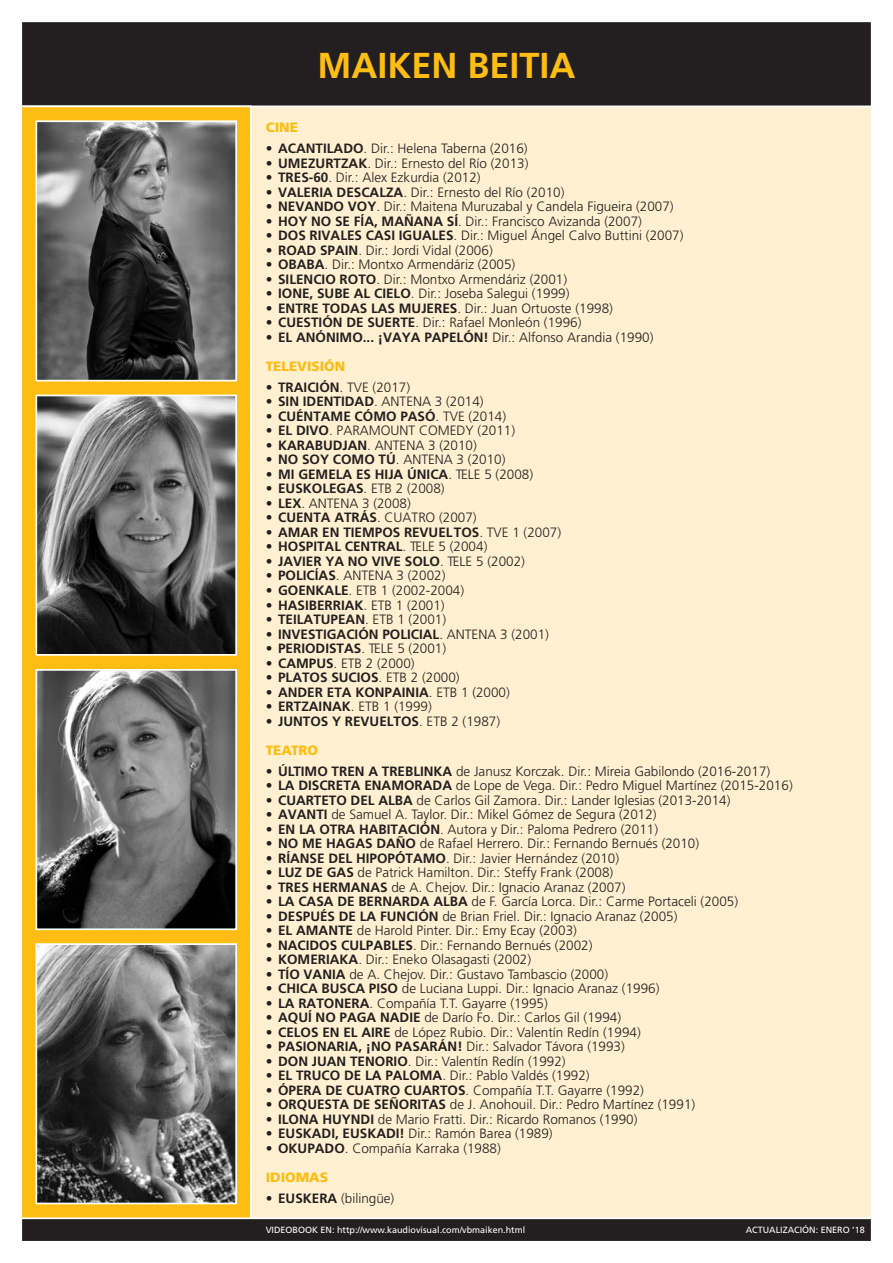
<style>
.page{position:relative;width:893px;height:1263px;background:#fff}
.page>*{position:absolute;margin:0;border:0;box-sizing:border-box;transform-origin:0 0}
.t1{font:700 36px "Frutiger";color:#fdbd12}
.t2{font:300 13.5px/29px "Frutiger";color:#231f20}
.t3{font:700 13.5px/29.1px "Frutiger";color:#231f20}
.t4{font:900 13.5px "Frutiger";color:#fdbd12}
.t5{font:9px "Frutiger";color:#fff}
.s1{font-weight:700}
.s2{font-weight:300}
.s3{font-weight:900;color:#fdbd12}
</style>
<div class="page">
<div style="left:220px;top:106px;width:652px;height:1112px;background:#fef0d0"></div>
<div style="left:21px;top:21px;width:851px;height:85px;background:#231f20"></div>
<div style="left:20px;top:20px;width:853px;height:87px;border:2px solid #fff"></div>
<div style="left:21px;top:106px;width:230px;height:1136px;background:#fdbd12"></div>
<div style="left:20px;top:106px;width:232px;height:1136px;border:2px solid #fff"></div>
<img style="left:38px;top:946px;width:196px;height:255px">
<div style="left:35px;top:943px;width:202px;height:261px;border:2px solid #fff"></div>
<img style="left:38px;top:672px;width:196px;height:255px">
<div style="left:35px;top:669px;width:202px;height:261px;border:2px solid #fff"></div>
<img style="left:38px;top:398px;width:196px;height:255px">
<div style="left:35px;top:395px;width:202px;height:261px;border:2px solid #fff"></div>
<img style="left:38px;top:123px;width:196px;height:255px">
<div style="left:35px;top:120px;width:202px;height:261px;border:2px solid #fff"></div>
<div style="left:21px;top:1218px;width:851px;height:24px;background:#231f20"></div>
<div style="left:20px;top:1217px;width:853px;height:25px;border:2px solid #fff"></div>
<h1 class="t1" style="left:317px;top:51px;width:260px">MAIKEN BEITIA</h1>
<p class="t4" style="left:266px;top:122px;width:34px">CINE</p>
<p class="t2" style="left:266px;top:135px;width:263px"><span class="s1">• ACANTILADO</span>. Dir.: Helena Taberna (2016)</p>
<p class="t2" style="left:266px;top:149px;width:264px"><span class="s1">• UMEZURTZAK</span>. Dir.: Ernesto del Río (2013)</p>
<p class="t2" style="left:266px;top:164px;width:216px"><span class="s1">• TRES-60</span>. Dir.: Alex Ezkurdia (2012)</p>
<p class="t2" style="left:266px;top:179px;width:300px"><span class="s1">• VALERIA DESCALZA</span>. Dir.: Ernesto del Río (2010)</p>
<p class="t2" style="left:266px;top:193px;width:409px"><span class="s1">• NEVANDO VOY</span>. Dir.: Maitena Muruzabal y Candela Figueira (2007)</p>
<p class="t2" style="left:266px;top:208px;width:378px"><span class="s1">• HOY NO SE FÍA, MAÑANA SÍ</span>. Dir.: Francisco Avizanda (2007)</p>
<p class="t2" style="left:266px;top:222px;width:419px"><span class="s1">• DOS RIVALES CASI IGUALES</span>. Dir.: Miguel Ángel Calvo Buttini (2007)</p>
<p class="t2" style="left:266px;top:237px;width:228px"><span class="s1">• ROAD SPAIN</span>. Dir.: Jordi Vidal (2006)</p>
<p class="t2" style="left:266px;top:251px;width:251px"><span class="s1">• OBABA</span>. Dir.: Montxo Armendáriz (2005)</p>
<p class="t2" style="left:266px;top:266px;width:303px"><span class="s1">• SILENCIO ROTO</span>. Dir.: Montxo Armendáriz (2001)</p>
<p class="t2" style="left:266px;top:280px;width:305px"><span class="s1">• IONE, SUBE AL CIELO</span>. Dir.: Joseba Salegui (1999)</p>
<p class="t2" style="left:266px;top:295px;width:349px"><span class="s1">• ENTRE TODAS LAS MUJERES</span>. Dir.: Juan Ortuoste (1998)</p>
<p class="t2" style="left:266px;top:309px;width:317px"><span class="s1">• CUESTIÓN DE SUERTE</span>. Dir.: Rafael Monleón (1996)</p>
<p class="t3" style="left:266px;top:324px;width:389px">• EL ANÓNIMO... ¡VAYA PAPELÓN! <span class="s2">Dir.: Alfonso Arandia (1990)<br></span><span class="s3">TELEVISIÓN</span></p>
<p class="t2" style="left:266px;top:374px;width:146px"><span class="s1">• TRAICIÓN</span>. TVE (2017)</p>
<p class="t2" style="left:266px;top:388px;width:219px"><span class="s1">• SIN IDENTIDAD</span>. ANTENA 3 (2014)</p>
<p class="t3" style="left:266px;top:403px;width:242px">• CUÉNTAME CÓMO PASÓ<span class="s2">. TVE (2014)</span></p>
<p class="t2" style="left:266px;top:417px;width:251px"><span class="s1">• EL DIVO</span>. PARAMOUNT COMEDY (2011)</p>
<p class="t2" style="left:266px;top:432px;width:213px"><span class="s1">• KARABUDJAN</span>. ANTENA 3 (2010)</p>
<p class="t2" style="left:266px;top:446px;width:241px"><span class="s1">• NO SOY COMO TÚ</span>. ANTENA 3 (2010)</p>
<p class="t3" style="left:266px;top:461px;width:269px">• MI GEMELA ES HIJA ÚNICA<span class="s2">. TELE 5 (2008)</span></p>
<p class="t3" style="left:266px;top:475px;width:180px">• EUSKOLEGAS<span class="s2">. ETB 2 (2008)</span></p>
<p class="t2" style="left:266px;top:490px;width:147px"><span class="s1">• LEX</span>. ANTENA 3 (2008)</p>
<p class="t2" style="left:266px;top:504px;width:212px"><span class="s1">• CUENTA ATRÁS</span>. CUATRO (2007)</p>
<p class="t3" style="left:266px;top:519px;width:297px">• AMAR EN TIEMPOS REVUELTOS<span class="s2">. TVE 1 (2007)</span></p>
<p class="t3" style="left:266px;top:533px;width:223px">• HOSPITAL CENTRAL<span class="s2">. TELE 5 (2004)</span></p>
<p class="t3" style="left:266px;top:548px;width:261px">• JAVIER YA NO VIVE SOLO<span class="s2">. TELE 5 (2002)</span></p>
<p class="t2" style="left:266px;top:562px;width:181px"><span class="s1">• POLICÍAS</span>. ANTENA 3 (2002)</p>
<p class="t2" style="left:266px;top:577px;width:200px"><span class="s1">• GOENKALE</span>. ETB 1 (2002-2004)</p>
<p class="t3" style="left:266px;top:591px;width:180px">• HASIBERRIAK<span class="s2">. ETB 1 (2001)</span></p>
<p class="t3" style="left:266px;top:606px;width:182px">• TEILATUPEAN<span class="s2">. ETB 1 (2001)</span></p>
<p class="t3" style="left:266px;top:620px;width:285px">• INVESTIGACIÓN POLICIAL<span class="s2">. ANTENA 3 (2001)</span></p>
<p class="t3" style="left:266px;top:635px;width:182px">• PERIODISTAS<span class="s2">. TELE 5 (2001)</span></p>
<p class="t2" style="left:266px;top:649px;width:150px"><span class="s1">• CAMPUS</span>. ETB 2 (2000)</p>
<p class="t3" style="left:266px;top:664px;width:195px">• PLATOS SUCIOS<span class="s2">. ETB 2 (2000)</span></p>
<p class="t3" style="left:266px;top:678px;width:246px">• ANDER ETA KONPAINIA<span class="s2">. ETB 1 (2000)</span></p>
<p class="t2" style="left:266px;top:693px;width:168px"><span class="s1">• ERTZAINAK</span>. ETB 1 (1999)</p>
<p class="t3" style="left:266px;top:707px;width:236px">• JUNTOS Y REVUELTOS<span class="s2">. ETB 2 (1987)<br></span><span class="s3">TEATRO</span></p>
<p class="t2" style="left:266px;top:757px;width:506px"><span class="s1">• ÚLTIMO TREN A TREBLINKA</span> de Janusz Korczak. Dir.: Mireia Gabilondo (2016-2017)</p>
<p class="t2" style="left:266px;top:772px;width:528px"><span class="s1">• LA DISCRETA ENAMORADA</span> de Lope de Vega. Dir.: Pedro Miguel Martínez (2015-2016)</p>
<p class="t2" style="left:266px;top:786px;width:466px"><span class="s1">• CUARTETO DEL ALBA</span> de Carlos Gil Zamora. Dir.: Lander Iglesias (2013-2014)</p>
<p class="t2" style="left:266px;top:801px;width:392px"><span class="s1">• AVANTI</span> de Samuel A. Taylor. Dir.: Mikel Gómez de Segura (2012)</p>
<p class="t2" style="left:266px;top:815px;width:394px"><span class="s1">• EN LA OTRA HABITACIÓN</span>. Autora y Dir.: Paloma Pedrero (2011)</p>
<p class="t2" style="left:266px;top:830px;width:435px"><span class="s1">• NO ME HAGAS DAÑO</span> de Rafael Herrero. Dir.: Fernando Bernués (2010)</p>
<p class="t2" style="left:266px;top:844px;width:355px"><span class="s1">• RÍANSE DEL HIPOPÓTAMO</span>. Dir.: Javier Hernández (2010)</p>
<p class="t2" style="left:266px;top:859px;width:349px"><span class="s1">• LUZ DE GAS</span> de Patrick Hamilton. Dir.: Steffy Frank (2008)</p>
<p class="t2" style="left:266px;top:874px;width:361px"><span class="s1">• TRES HERMANAS</span> de A. Chejov. Dir.: Ignacio Aranaz (2007)</p>
<p class="t2" style="left:266px;top:888px;width:474px"><span class="s1">• LA CASA DE BERNARDA ALBA</span> de F. García Lorca. Dir.: Carme Portaceli (2005)</p>
<p class="t2" style="left:266px;top:903px;width:413px"><span class="s1">• DESPUÉS DE LA FUNCIÓN</span> de Brian Friel. Dir.: Ignacio Aranaz (2005)</p>
<p class="t2" style="left:266px;top:917px;width:313px"><span class="s1">• EL AMANTE</span> de Harold Pinter. Dir.: Emy Ecay (2003)</p>
<p class="t2" style="left:266px;top:932px;width:328px"><span class="s1">• NACIDOS CULPABLES</span>. Dir.: Fernando Bernués (2002)</p>
<p class="t2" style="left:266px;top:946px;width:267px"><span class="s1">• KOMERIAKA</span>. Dir.: Eneko Olasagasti (2002)</p>
<p class="t2" style="left:266px;top:961px;width:344px"><span class="s1">• TÍO VANIA</span> de A. Chejov. Dir.: Gustavo Tambascio (2000)</p>
<p class="t2" style="left:266px;top:975px;width:395px"><span class="s1">• CHICA BUSCA PISO</span> de Luciana Luppi. Dir.: Ignacio Aranaz (1996)</p>
<p class="t2" style="left:266px;top:990px;width:284px"><span class="s1">• LA RATONERA</span>. Compañía T.T. Gayarre (1995)</p>
<p class="t2" style="left:266px;top:1004px;width:357px"><span class="s1">• AQUÍ NO PAGA NADIE</span> de Darío Fo. Dir.: Carlos Gil (1994)</p>
<p class="t2" style="left:266px;top:1019px;width:376px"><span class="s1">• CELOS EN EL AIRE</span> de López Rubio. Dir.: Valentín Redín (1994)</p>
<p class="t2" style="left:266px;top:1033px;width:361px"><span class="s1">• PASIONARIA, ¡NO PASARÁN!</span> Dir.: Salvador Távora (1993)</p>
<p class="t2" style="left:266px;top:1048px;width:301px"><span class="s1">• DON JUAN TENORIO</span>. Dir.: Valentín Redín (1992)</p>
<p class="t2" style="left:266px;top:1062px;width:325px"><span class="s1">• EL TRUCO DE LA PALOMA</span>. Dir.: Pablo Valdés (1992)</p>
<p class="t2" style="left:266px;top:1077px;width:380px"><span class="s1">• ÓPERA DE CUATRO CUARTOS</span>. Compañía T.T. Gayarre (1992)</p>
<p class="t2" style="left:266px;top:1091px;width:431px"><span class="s1">• ORQUESTA DE SEÑORITAS</span> de J. Anohouil. Dir.: Pedro Martínez (1991)</p>
<p class="t2" style="left:266px;top:1106px;width:373px"><span class="s1">• ILONA HUYNDI</span> de Mario Fratti. Dir.: Ricardo Romanos (1990)</p>
<p class="t2" style="left:266px;top:1120px;width:288px"><span class="s1">• EUSKADI, EUSKADI!</span> Dir.: Ramón Barea (1989)</p>
<p class="t2" style="left:266px;top:1135px;width:237px"><span class="s1">• OKUPADO</span>. Compañía Karraka (1988)<br><span class="s3">IDIOMAS</span></p>
<p class="t2" style="left:266px;top:1185px;width:130px"><span class="s1">• EUSKERA</span> (bilingüe)</p>
<p class="t5" style="left:266px;top:1226px;width:261px">VIDEOBOOK EN: http://www.kaudiovisual.com/vbmaiken.html</p>
<p class="t5" style="left:746px;top:1226px;width:121px">ACTUALIZACIÓN: ENERO ’18</p>
</div>
